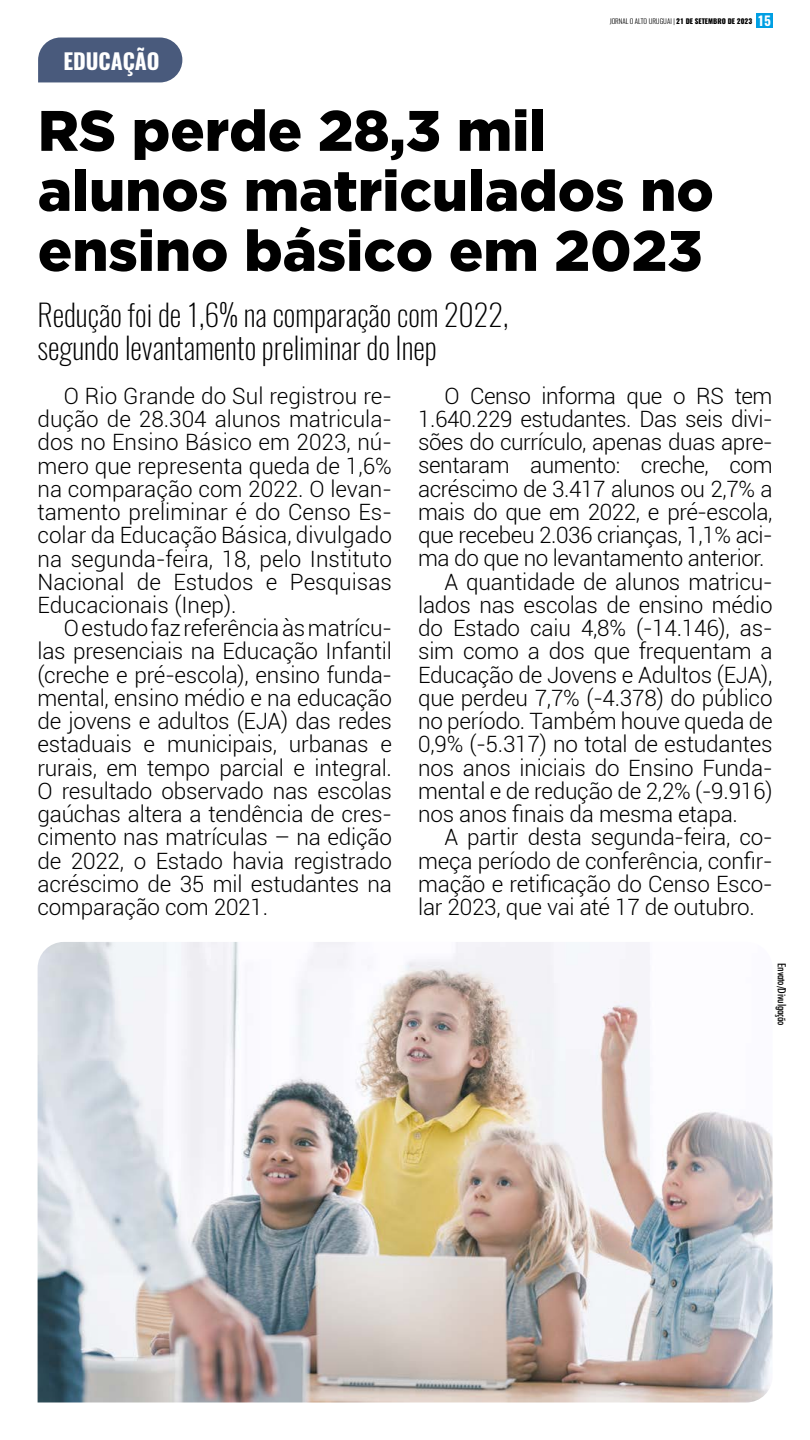
<style>
.page{position:relative;width:810px;height:1440px;background:#fff}
.page>*{position:absolute;margin:0;border:0;box-sizing:border-box;transform-origin:0 0}
.t1{font:900 57px/60px "Gotham";color:#000}
.t2{font:200 30px/33px "Oswald";color:#000}
.t3{font:300 22.5px/23.2px "Roboto";letter-spacing:-.01em;color:#000;text-align:justify}
.t4{font:700 21.75px "Oswald";color:#fff}
.t5{font:500 condensed 11.25px "Futura BT";letter-spacing:-.02em;color:#000}
.t6{font:300 6.98px "Oswald";color:#000}
.s1{font-weight:800}
.s2{font-weight:700;font-size:12.9px;color:#fff}
</style>
<div class="page">
<div style="left:756px;top:13px;width:16px;height:14px;background:#009fe3"></div>
<img style="left:38px;top:942px;width:735px;height:460px">
<div style="left:38px;top:38px;width:144px;height:44px;background:#495a7c"></div>
<p class="t6" style="left:610px;top:16px;width:163px">JORNAL O ALTO URUGUAI | <span class="s1">21 DE SETEMBRO DE 2023</span> <span class="s2">15</span></p>
<p class="t4" style="left:63px;top:46px;width:98px">EDUCAÇÃO</p>
<h1 class="t1" style="left:38px;top:99px;width:677px">RS perde 28,3 mil alunos matriculados no ensino básico em 2023</h1>
<h2 class="t2" style="left:38px;top:299px;width:472px">Redução foi de 1,6% na comparação com 2022, segundo levantamento preliminar do Inep</h2>
<p class="t3" style="left:37px;top:383px;width:356px;text-indent:26px">O Rio Grande do Sul registrou re&shy;dução de 28.304 alunos matricula&shy;dos no Ensino Básico em 2023, nú&shy;mero que representa queda de 1,6% na comparação com 2022. O levan&shy;tamento preliminar é do Censo Es&shy;colar da Educação Básica, divulgado na segunda-feira, 18, pelo Instituto Nacional de Estudos e Pesquisas Educacionais (Inep).</p>
<p class="t3" style="left:37px;top:616px;width:356px;text-indent:26px">O estudo faz referência às matrícu&shy;las presenciais na Educação Infantil (creche e pré-escola), ensino funda&shy;mental, ensino médio e na educação de jovens e adultos (EJA) das redes estaduais e municipais, urbanas e rurais, em tempo parcial e integral.<br>O resultado observado nas escolas gaúchas altera a tendência de cres&shy;cimento nas matrículas – na edição de 2022, o Estado havia registrado acréscimo de 35 mil estudantes na comparação com 2021.</p>
<p class="t3" style="left:444px;top:383px;width:330px">O Censo informa que o RS tem</p>
<p class="t3" style="left:418px;top:407px;width:356px">1.640.229 estudantes. Das seis divi-</p>
<p class="t3" style="left:418px;top:430px;width:356px">sões do currículo, apenas duas apre-</p>
<p class="t3" style="left:418px;top:453px;width:356px">sentaram aumento: creche, com</p>
<p class="t3" style="left:418px;top:476px;width:356px">acréscimo de 3.417 alunos ou 2,7% a</p>
<p class="t3" style="left:418px;top:500px;width:356px">mais do que em 2022, e pré-escola,</p>
<p class="t3" style="left:418px;top:523px;width:356px">que recebeu 2.036 crianças, 1,1% aci-</p>
<p class="t3" style="left:418px;top:546px;width:348px">ma do que no levantamento anterior.</p>
<p class="t3" style="left:444px;top:569px;width:330px">A quantidade de alunos matricu-</p>
<p class="t3" style="left:418px;top:592px;width:356px">lados nas escolas de ensino médio</p>
<p class="t3" style="left:418px;top:616px;width:356px">do Estado caiu 4,8% (-14.146), as-</p>
<p class="t3" style="left:418px;top:639px;width:356px">sim como a dos que frequentam a</p>
<p class="t3" style="left:418px;top:662px;width:356px">Educação de Jovens e Adultos (EJA),</p>
<p class="t3" style="left:418px;top:685px;width:356px">que perdeu 7,7% (-4.378) do público</p>
<p class="t3" style="left:418px;top:709px;width:356px">no período. Também houve queda de</p>
<p class="t3" style="left:418px;top:732px;width:356px">0,9% (-5.317) no total de estudantes</p>
<p class="t3" style="left:418px;top:755px;width:356px">nos anos iniciais do Ensino Funda-</p>
<p class="t3" style="left:418px;top:778px;width:356px">mental e de redução de 2,2% (-9.916)</p>
<p class="t3" style="left:418px;top:802px;width:321px">nos anos finais da mesma etapa.</p>
<p class="t3" style="left:444px;top:825px;width:330px">A partir desta segunda-feira, co-</p>
<p class="t3" style="left:418px;top:848px;width:356px">meça período de conferência, confir-</p>
<p class="t3" style="left:418px;top:871px;width:356px">mação e retificação do Censo Esco-</p>
<p class="t3" style="left:418px;top:895px;width:338px">lar 2023, que vai até 17 de outubro.</p>
<p class="t5" style="left:789px;top:963px;width:63px;rotate:90deg">Envato/Divulgação</p>
</div>
